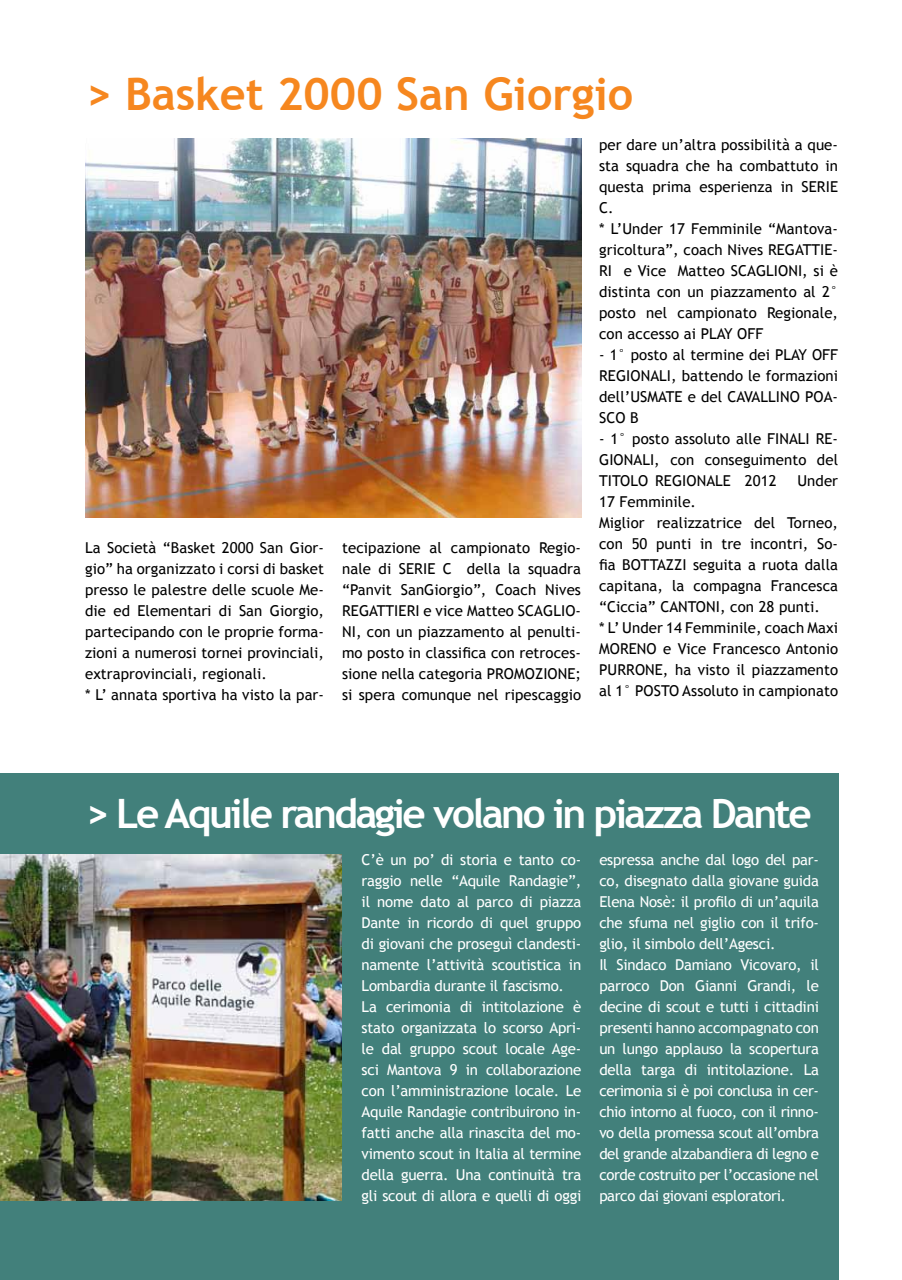
<style>
.page{position:relative;width:902px;height:1280px;background:#fff}
.page>*{position:absolute;margin:0;border:0;box-sizing:border-box;transform-origin:0 0}
.t1{font:700 45px "Trebuchet MS";color:#f6871f}
.t2{font:700 40.5px "Trebuchet MS";letter-spacing:-.06em;color:#fff}
.t3{font:15px/21px "Trebuchet MS";letter-spacing:.005em;color:#000}
.t4{font:15px/21px "Trebuchet MS";letter-spacing:-.015em;color:#fff}
</style>
<div class="page">
<div style="left:0;top:774px;width:838px;height:506px;background:#42807b"></div>
<img style="left:0;top:854px;width:342px;height:347px">
<img style="left:85px;top:139px;width:496px;height:379px">
<h1 class="t1" style="left:85px;top:66px;width:549px">&gt; Basket 2000 San Giorgio</h1>
<p class="t3" style="left:85px;top:537px;width:240px">La Società “Basket 2000 San Gior&shy;gio” ha organizzato i corsi di basket presso le palestre delle scuole Me&shy;die ed Elementari di San Giorgio, partecipando con le proprie forma&shy;zioni a numerosi tornei provinciali, extraprovinciali, regionali.<br>* L’ annata sportiva ha visto la par-</p>
<p class="t3" style="left:342px;top:537px;width:240px;text-align:justify">tecipazione al campionato Regio&shy;nale di SERIE C della la squadra “Panvit SanGiorgio”, Coach Nives REGATTIERI e vice Matteo SCAGLIO-NI, con un piazzamento al penulti&shy;mo posto in classifica con retroces&shy;sione nella categoria PROMOZIONE; si spera comunque nel ripescaggio</p>
<p class="t3" style="left:599px;top:134px;width:240px">per dare un’altra possibilità a que&shy;sta squadra che ha combattuto in questa prima esperienza in SERIE<br>C.<br>* L’Under 17 Femminile “Mantova&shy;gricoltura”, coach Nives REGATTIE-<br>RI e Vice Matteo SCAGLIONI, si è distinta con un piazzamento al 2° posto nel campionato Regionale, con accesso ai PLAY OFF</p>
<p class="t3" style="left:599px;top:344px;width:240px;text-align:justify">- 1° posto al termine dei PLAY OFF REGIONALI, battendo le formazioni dell’USMATE e del CAVALLINO POA-SCO B</p>
<p class="t3" style="left:599px;top:428px;width:240px;text-align:justify">- 1° posto assoluto alle FINALI RE-GIONALI, con conseguimento del TITOLO REGIONALE 2012</p>
<p class="t3" style="left:797px;top:470px;width:42px">Under</p>
<p class="t3" style="left:599px;top:491px;width:240px">17 Femminile.<br>Miglior realizzatrice del Torneo, con 50 punti in tre incontri, So&shy;fia BOTTAZZI seguita a ruota dalla capitana, la compagna Francesca “Ciccia” CANTONI, con 28 punti.<br>* L’ Under 14 Femminile, coach Maxi<br>MORENO e Vice Francesco Antonio<br>PURRONE, ha visto il piazzamento al 1° POSTO Assoluto in campionato</p>
<h2 class="t2" style="left:85px;top:788px;width:728px">&gt; Le Aquile randagie volano in piazza Dante</h2>
<p class="t4" style="left:361px;top:850px;width:221px">C’è un po’ di storia e tanto co&shy;raggio nelle “Aquile Randagie”, il nome dato al parco di piazza<br>Dante in ricordo di quel gruppo di giovani che proseguì clandesti&shy;namente l’attività scoutistica in<br>Lombardia durante il fascismo.<br>La cerimonia di intitolazione è stato organizzata lo scorso Apri&shy;le dal gruppo scout locale Age&shy;sci Mantova 9 in collaborazione con l’amministrazione locale. Le<br>Aquile Randagie contribuirono in&shy;fatti anche alla rinascita del mo&shy;vimento scout in Italia al termine della guerra. Una continuità tra gli scout di allora e quelli di oggi</p>
<p class="t4" style="left:599px;top:850px;width:221px">espressa anche dal logo del par&shy;co, disegnato dalla giovane guida Elena Nosè: il profilo di un’aquila che sfuma nel giglio con il trifo&shy;glio, il simbolo dell’Agesci.<br>Il Sindaco Damiano Vicovaro, il parroco Don Gianni Grandi, le decine di scout e tutti i cittadini presenti hanno accompagnato con un lungo applauso la scopertura della targa di intitolazione. La cerimonia si è poi conclusa in cer&shy;chio intorno al fuoco, con il rinno&shy;vo della promessa scout all’ombra del grande alzabandiera di legno e corde costruito per l’occasione nel parco dai giovani esploratori.</p>
</div>
